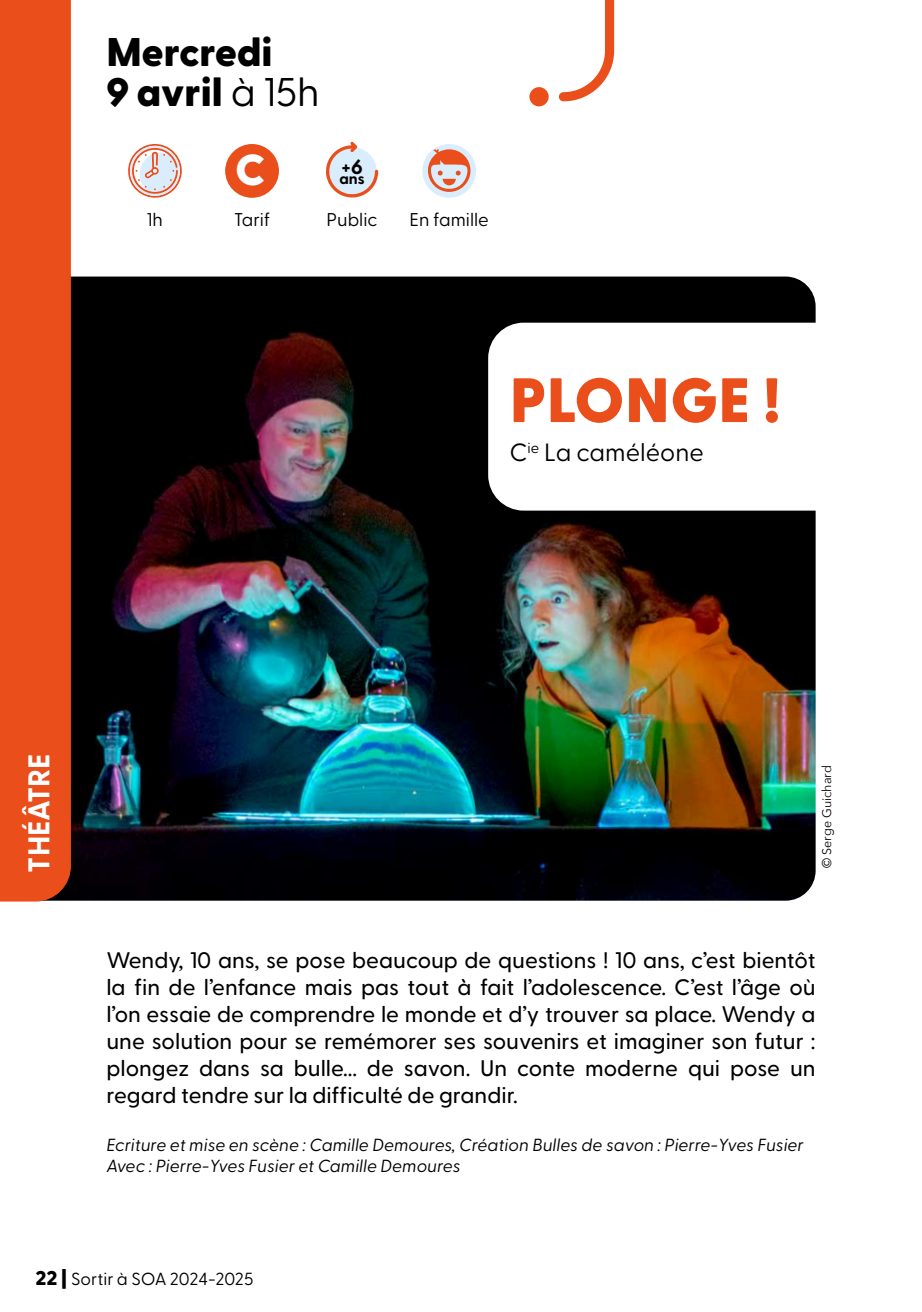
<style>
.page{position:relative;width:922px;height:1312px;background:#fff}
.page>*{position:absolute;margin:0;border:0;box-sizing:border-box;transform-origin:0 0}
.t1{font:800 62.5px "Greycliff CF";letter-spacing:.01em;color:#e94e1b}
.t2{font:800 43.5px "Greycliff CF";color:#fff}
.t3{font:800 40px/40px "Greycliff CF";color:#000}
.t4{font:700 30px "Greycliff CF";color:#fff}
.t5{font:25px "Greycliff CF";color:#000}
.t6{font:500 22.5px/27px "Greycliff CF";color:#000;text-align:justify}
.t7{font:700 20.5px "Greycliff CF";color:#000}
.t8{font:18.5px "Greycliff CF";color:#000}
.t9{font:italic 17.5px/21px "Greycliff CF";color:#000}
.t10{font:17.5px "Greycliff CF";color:#000}
.t11{font:700 15.5px "Greycliff CF";color:#000}
.t12{font:12.5px "Avenir Next";color:#000}
.s1{font-weight:400}
.s2{font-weight:800;font-size:20px}
</style>
<div class="page">
<img style="left:71px;top:276px;width:744px;height:624px">
<div style="left:529px;top:87px;width:19px;height:19px;background:#e94e1b;border-radius:50%"></div>
<svg style="left:558px;top:0;width:56px;height:101px"></svg>
<div style="left:225px;top:144px;width:54px;height:54px;background:#e94e1b;border-radius:50%"></div>
<svg style="left:128px;top:144px;width:54px;height:54px"></svg>
<svg style="left:326px;top:142px;width:52px;height:55px"></svg>
<div style="left:0;top:0;width:71px;height:901px;background:#e94e1b"></div>
<div style="left:488px;top:322px;width:372px;height:188px;background:#fff;border-radius:35px"></div>
<div style="left:422px;top:144px;width:54px;height:54px;background:#d9edfc;border-radius:50%"></div>
<svg style="left:428px;top:149px;width:42px;height:43px"></svg>
<h3 class="t3" style="left:106px;top:31px;width:215px">Mercredi<br>9 avril <span class="s1">à 15h</span></h3>
<h2 class="t2" style="left:235px;top:136px;width:32px">C</h2>
<p class="t7" style="left:341px;top:151px;width:23px">+6</p>
<p class="t11" style="left:339px;top:167px;width:27px">ans</p>
<p class="t8" style="left:234px;top:206px;width:38px">Tarif</p>
<p class="t8" style="left:147px;top:206px;width:17px">1h</p>
<p class="t8" style="left:326px;top:206px;width:52px">Public</p>
<p class="t8" style="left:409px;top:206px;width:81px">En famille</p>
<h1 class="t1" style="left:509px;top:352px;width:273px">PLONGE !</h1>
<p class="t5" style="left:509px;top:433px;width:196px">C<sup>ie</sup> La caméléone</p>
<h3 class="t4" style="left:16px;top:872px;width:121px;rotate:-90deg">THÉÂTRE</h3>
<p class="t12" style="left:816px;top:867px;width:104px;rotate:-90deg">© Serge Guichard</p>
<p class="t6" style="left:106px;top:945px;width:710px">Wendy, 10 ans, se pose beaucoup de questions ! 10 ans, c’est bientôt la fin de l’enfance mais pas tout à̀ fait l’adolescence. C’est l’âge où l’on essaie de comprendre le monde et d’y trouver sa place. Wendy a une solution pour se remémorer ses souvenirs et imaginer son futur : plongez dans sa bulle... de savon. Un conte moderne qui pose un regard tendre sur la difficulté de grandir.</p>
<p class="t9" style="left:106px;top:1133px;width:698px">Ecriture et mise en scène : Camille Demoures, Création Bulles de savon : Pierre-Yves Fusier<br>Avec : Pierre-Yves Fusier et Camille Demoures</p>
<p class="t10" style="left:35px;top:1264px;width:219px"><span class="s2">22 |</span> Sortir à SOA 2024-2025</p>
</div>
